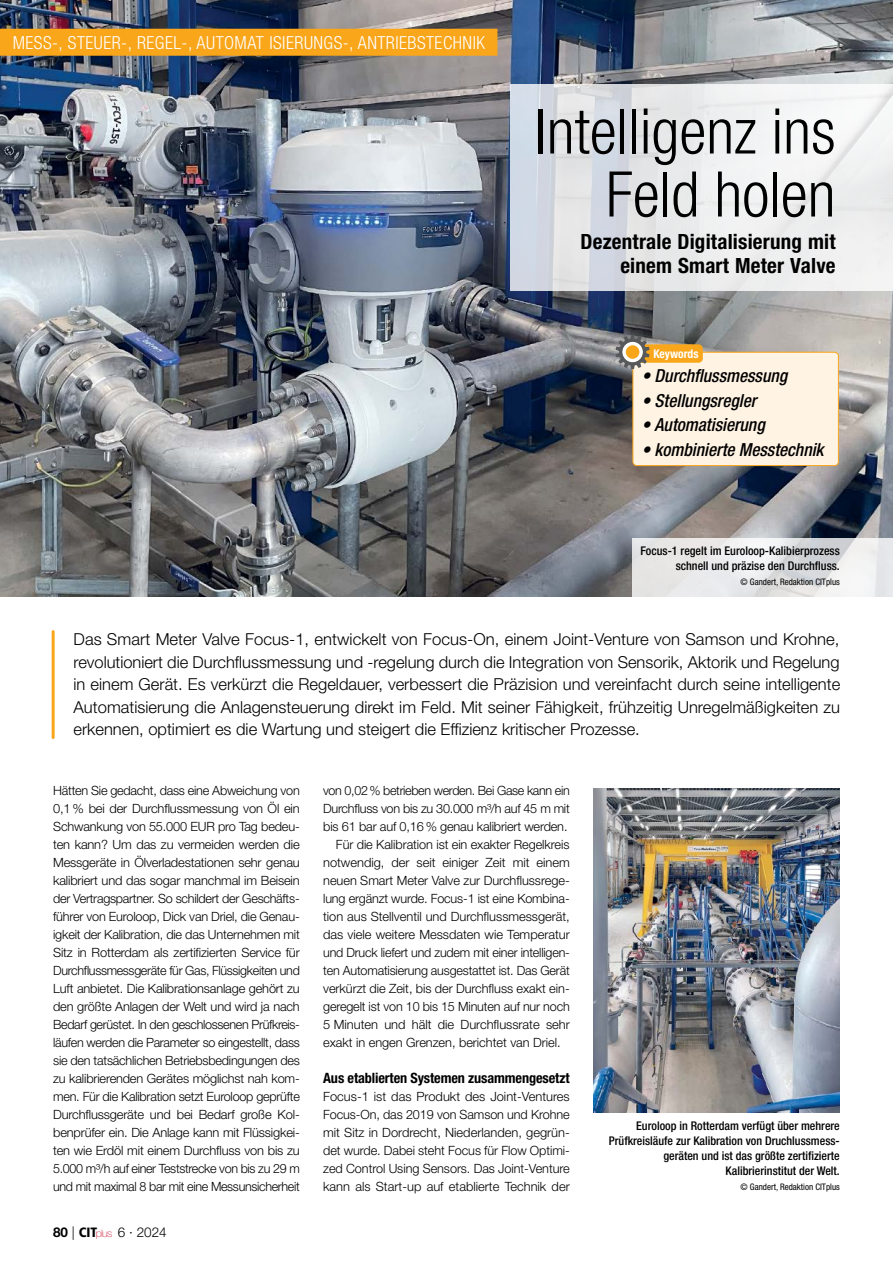
<style>
.page{position:relative;width:893px;height:1263px;background:#fff}
.page>*{position:absolute;margin:0;border:0;box-sizing:border-box;transform-origin:0 0}
.t1{font:300 condensed 63px/63px "Helvetica Neue LT Std";color:#000;text-align:right}
.t2{font:700 condensed 21px/24px "Helvetica Neue LT Std";letter-spacing:.01em;color:#000;text-align:right}
.t3{font:italic 500 condensed 18px "Helvetica Neue LT Std";color:#000}
.t4{font:300 condensed 18px "Helvetica Neue LT Std";letter-spacing:.025em;color:#fff}
.t5{font:300 16.5px/22.5px "Helvetica Neue LT Std";color:#000;text-align:justify}
.t6{font:700 condensed 14.25px "Helvetica Neue LT Std";letter-spacing:-.01em;color:#000}
.t7{font:300 13.5px "Helvetica Neue LT Std";color:#000}
.t8{font:300 12.75px/18px "Helvetica Neue LT Std";letter-spacing:-.005em;color:#000;text-align:justify}
.t9{font:300 12.75px "Helvetica Neue LT Std";letter-spacing:-.025em;color:#000}
.t10{font:500 condensed 12px/15px "Helvetica Neue LT Std";color:#000;text-align:right}
.t11{font:700 condensed 12px "Helvetica Neue LT Std";color:#fff;scale:.96 1}
.t12{font:condensed 9px "Helvetica Neue LT Std";color:#000}
.s1{font-weight:700}
.s2{font-family:"Frutiger LT Std";font-weight:900;font-stretch:condensed}
.s3{font-weight:100;font-size:10.65px;color:#d1223e}
</style>
<div class="page">
<hr style="left:52px;top:631px;width:3px;height:107px;background:#faa61a">
<img style="left:0;top:0;width:893px;height:596px">
<svg style="left:510px;top:84px;width:383px;height:206px;fill:#e9eaeb"></svg>
<div style="left:633px;top:352px;width:205px;height:114px;background:#fff3e3;border-radius:4px"></div>
<div style="left:632px;top:352px;width:207px;height:114px;border:1px solid #faa61a;border-radius:4px"></div>
<div style="left:632px;top:344px;width:71px;height:19px;background:#faa61a;border-radius:4px"></div>
<svg style="left:616px;top:335px;width:34px;height:34px"></svg>
<div style="left:626px;top:345px;width:13px;height:14px;background:#faa61a;border-radius:50%"></div>
<svg style="left:632px;top:538px;width:261px;height:58px;fill:#e8e7e8"></svg>
<img style="left:593px;top:788px;width:247px;height:324px">
<div style="left:0;top:29px;width:497px;height:27px;background:#faa61a"></div>
<h3 class="t4" style="left:13px;top:32px;width:474px">MESS-, STEUER-, REGEL-, AUTOMAT ISIERUNGS-, ANTRIEBSTECHNIK</h3>
<h1 class="t1" style="left:535px;top:99px;width:302px">INTELLIGENZ INS<br>FELD HOLEN</h1>
<h2 class="t2" style="left:581px;top:229px;width:256px">Dezentrale Digitalisierung mit einem Smart Meter Valve</h2>
<p class="t11" style="left:653px;top:346px;width:49px">Keywords</p>
<h3 class="t3" style="left:642px;top:365px;width:147px">• Durchflussmessung</h3>
<h3 class="t3" style="left:642px;top:390px;width:116px">• Stellungsregler</h3>
<h3 class="t3" style="left:642px;top:414px;width:124px">• Automatisierung</h3>
<h3 class="t3" style="left:642px;top:438px;width:183px">• kombinierte Messtechnik</h3>
<p class="t10" style="left:640px;top:543px;width:201px">Focus-1 regelt im Euroloop-Kalibierprozess schnell und präzise den Durchfluss.</p>
<p class="t12" style="left:740px;top:577px;width:101px">© Gandert, Redaktion CITplus</p>
<p class="t5" style="left:74px;top:628px;width:768px">Das Smart Meter Valve Focus-1, entwickelt von Focus-On, einem Joint-Venture von Samson und Krohne, revolutioniert die Durchflussmessung und -regelung durch die Integration von Sensorik, Aktorik und Regelung in einem Gerät. Es verkürzt die Regeldauer, verbessert die Präzision und vereinfacht durch seine intelligente Automatisierung die Anlagensteuerung direkt im Feld. Mit seiner Fähigkeit, frühzeitig Unregelmäßigkeiten zu erkennen, optimiert es die Wartung und steigert die Effizienz kritischer Prozesse.</p>
<p class="t8" style="left:53px;top:782px;width:248px">Hätten Sie gedacht, dass eine Abweichung von 0,1% bei der Durchflussmessung von Öl ein Schwankung von 55.000 EUR pro Tag bedeu&shy;ten kann? Um das zu vermeiden werden die Messgeräte in Ölverladestationen sehr genau kalibriert und das sogar manchmal im Beisein der Vertragspartner. So schildert der Geschäfts&shy;führer von Euroloop, Dick van Driel, die Genau&shy;igkeit der Kalibration, die das Unternehmen mit Sitz in Rotterdam als zertifizierten Service für Durchflussmessgeräte für Gas, Flüssigkeiten und Luft anbietet. Die Kalibrationsanlage gehört zu den größte Anlagen der Welt und wird ja nach Bedarf gerüstet. In den geschlossenen Prüfkreis&shy;läufen werden die Parameter so eingestellt, dass sie den tatsächlichen Betriebsbedingungen des zu kalibrierenden Gerätes möglichst nah kom&shy;men. Für die Kalibration setzt Euroloop geprüfte Durchflussgeräte und bei Bedarf große Kol&shy;benprüfer ein. Die Anlage kann mit Flüssigkei&shy;ten wie Erdöl mit einem Durchfluss von bis zu 5.000 m³/h auf einer Teststrecke von bis zu 29 m und mit maximal 8 bar mit eine Messunsicherheit</p>
<p class="t9" style="left:323px;top:783px;width:248px">von 0,02% betrieben werden. Bei Gase kann ein</p>
<p class="t8" style="left:323px;top:799px;width:248px">Durchfluss von bis zu 30.000 m³/h auf 45 m mit</p>
<p class="t8" style="left:323px;top:817px;width:246px">bis 61 bar auf 0,16% genau kalibriert werden.</p>
<p class="t8" style="left:336px;top:835px;width:235px">Für die Kalibration ist ein exakter Regelkreis</p>
<p class="t8" style="left:323px;top:853px;width:248px">notwendig, der seit einiger Zeit mit einem</p>
<p class="t8" style="left:323px;top:871px;width:248px">neuen Smart Meter Valve zur Durchflussrege-</p>
<p class="t8" style="left:323px;top:889px;width:248px">lung ergänzt wurde. Focus-1 ist eine Kombina-</p>
<p class="t8" style="left:323px;top:907px;width:248px">tion aus Stellventil und Durchflussmessgerät,</p>
<p class="t8" style="left:323px;top:925px;width:248px">das viele weitere Messdaten wie Temperatur</p>
<p class="t8" style="left:323px;top:943px;width:248px">und Druck liefert und zudem mit einer intelligen-</p>
<p class="t8" style="left:323px;top:961px;width:248px">ten Automatisierung ausgestattet ist. Das Gerät</p>
<p class="t8" style="left:323px;top:979px;width:248px">verkürzt die Zeit, bis der Durchfluss exakt ein-</p>
<p class="t8" style="left:323px;top:997px;width:248px">geregelt ist von 10 bis 15 Minuten auf nur noch</p>
<p class="t8" style="left:323px;top:1015px;width:248px">5 Minuten und hält die Durchflussrate sehr</p>
<p class="t8" style="left:323px;top:1033px;width:239px">exakt in engen Grenzen, berichtet van Driel.</p>
<p class="t6" style="left:323px;top:1069px;width:248px">Aus etablierten Systemen zusammengesetzt</p>
<p class="t8" style="left:323px;top:1087px;width:248px">Focus-1 ist das Produkt des Joint-Ventures Focus-On, das 2019 von Samson und Krohne mit Sitz in Dordrecht, Niederlanden, gegrün&shy;det wurde. Dabei steht Focus für Flow Optimi&shy;zed Control Using Sensors. Das Joint-Venture kann als Start-up auf etablierte Technik der</p>
<p class="t7" style="left:53px;top:1224px;width:115px"><span class="s1">80</span> | <span class="s2">CIT</span><span class="s3">plus</span> 6 · 2024</p>
<p class="t10" style="left:609px;top:1118px;width:233px">Euroloop in Rotterdam verfügt über mehrere Prüfkreisläufe zur Kalibration von Druchlussmess&shy;geräten und ist das größte zertifizierte Kalibrierinstitut der Welt.</p>
<p class="t12" style="left:740px;top:1182px;width:101px">© Gandert, Redaktion CITplus</p>
</div>
